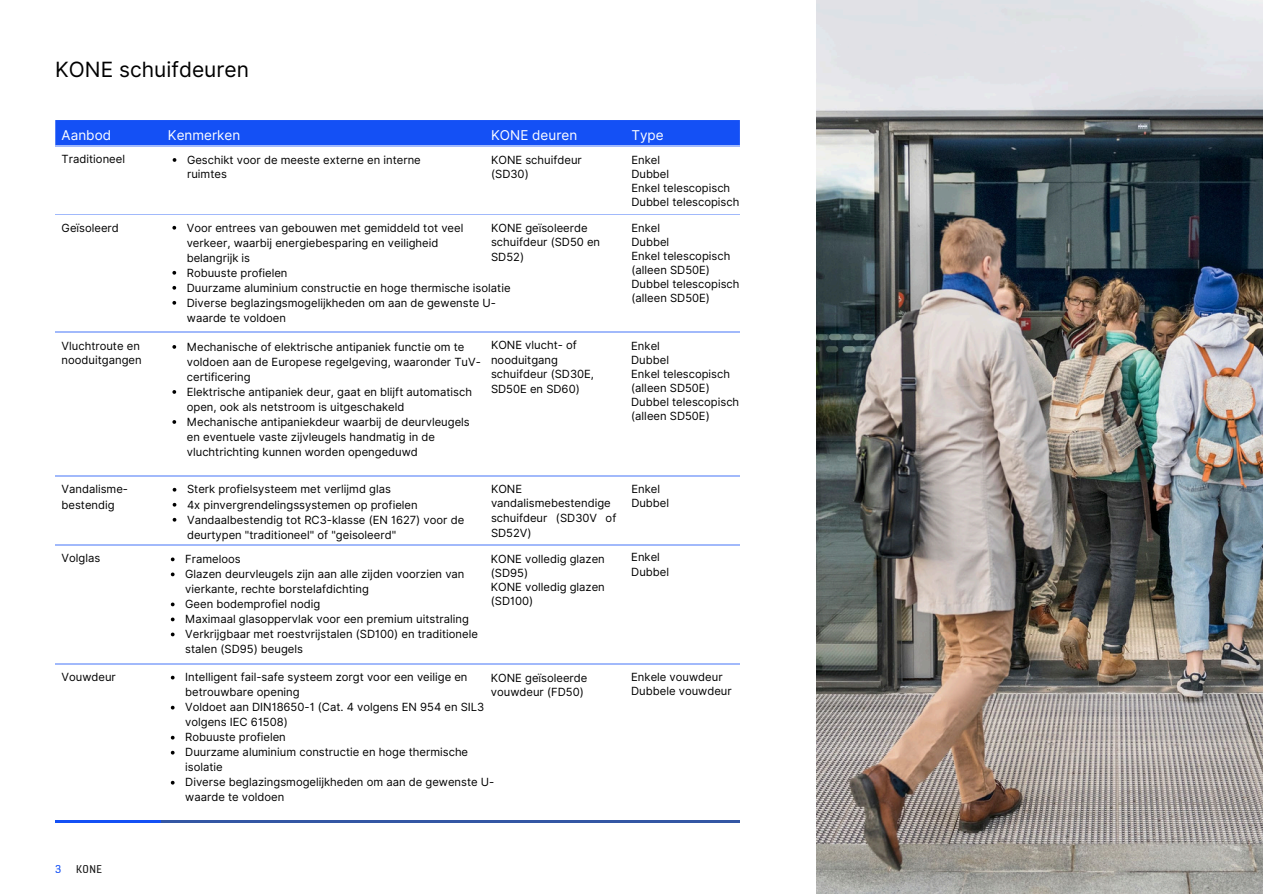
<style>
.page{position:relative;width:1263px;height:894px;background:#fff}
.page>*{position:absolute;margin:0;border:0;box-sizing:border-box;transform-origin:0 0}
.t1{font:21px "Inter";color:#000}
.t2{font:13.5px "Inter";color:#fff}
.t3{font:12px "KONE Information";color:#141414}
.t4{font:12px "KONE Information";color:#1450f5}
.t5{font:11.25px/15px "Inter";color:#000}
</style>
<div class="page">
<div style="left:55px;top:120px;width:685px;height:25px;background:#1450f5"></div>
<hr style="left:55px;top:145px;width:107px;height:1px;background:#a1b9fb">
<hr style="left:162px;top:145px;width:323px;height:1px;background:#a1b9fb">
<hr style="left:485px;top:145px;width:140px;height:1px;background:#a1b9fb">
<hr style="left:625px;top:145px;width:115px;height:1px;background:#a1b9fb">
<hr style="left:55px;top:214px;width:107px;height:1px;background:#a1b9fb">
<hr style="left:162px;top:214px;width:323px;height:1px;background:#a1b9fb">
<hr style="left:485px;top:214px;width:140px;height:1px;background:#a1b9fb">
<hr style="left:625px;top:214px;width:115px;height:1px;background:#a1b9fb">
<hr style="left:55px;top:332px;width:107px;height:1px;background:#a1b9fb">
<hr style="left:162px;top:332px;width:323px;height:1px;background:#a1b9fb">
<hr style="left:485px;top:332px;width:140px;height:1px;background:#a1b9fb">
<hr style="left:625px;top:332px;width:115px;height:1px;background:#a1b9fb">
<hr style="left:55px;top:475px;width:107px;height:1px;background:#a1b9fb">
<hr style="left:162px;top:475px;width:323px;height:1px;background:#a1b9fb">
<hr style="left:485px;top:475px;width:140px;height:1px;background:#a1b9fb">
<hr style="left:625px;top:475px;width:115px;height:1px;background:#a1b9fb">
<hr style="left:55px;top:544px;width:107px;height:1px;background:#a1b9fb">
<hr style="left:162px;top:544px;width:323px;height:1px;background:#a1b9fb">
<hr style="left:485px;top:544px;width:140px;height:1px;background:#a1b9fb">
<hr style="left:625px;top:544px;width:115px;height:1px;background:#a1b9fb">
<hr style="left:55px;top:663px;width:107px;height:1px;background:#a1b9fb">
<hr style="left:162px;top:663px;width:323px;height:1px;background:#a1b9fb">
<hr style="left:485px;top:663px;width:140px;height:1px;background:#a1b9fb">
<hr style="left:625px;top:663px;width:115px;height:1px;background:#a1b9fb">
<img style="left:816px;top:0;width:447px;height:893px">
<svg style="left:173px;top:158px;width:3px;height:4px"></svg>
<svg style="left:172px;top:226px;width:4px;height:3px"></svg>
<svg style="left:172px;top:271px;width:4px;height:3px"></svg>
<svg style="left:172px;top:286px;width:4px;height:3px"></svg>
<svg style="left:172px;top:301px;width:4px;height:3px"></svg>
<svg style="left:172px;top:345px;width:4px;height:3px"></svg>
<svg style="left:172px;top:390px;width:4px;height:3px"></svg>
<svg style="left:172px;top:420px;width:4px;height:3px"></svg>
<svg style="left:171px;top:557px;width:4px;height:4px"></svg>
<svg style="left:171px;top:572px;width:4px;height:4px"></svg>
<svg style="left:171px;top:602px;width:4px;height:4px"></svg>
<svg style="left:171px;top:617px;width:4px;height:4px"></svg>
<svg style="left:171px;top:632px;width:4px;height:4px"></svg>
<svg style="left:171px;top:675px;width:4px;height:4px"></svg>
<svg style="left:171px;top:705px;width:4px;height:4px"></svg>
<svg style="left:171px;top:735px;width:4px;height:4px"></svg>
<svg style="left:171px;top:750px;width:4px;height:4px"></svg>
<svg style="left:171px;top:780px;width:4px;height:4px"></svg>
<hr style="left:55px;top:820px;width:107px;height:2px;background:#1450f5">
<hr style="left:162px;top:820px;width:323px;height:2px;background:#3457a4">
<hr style="left:485px;top:820px;width:140px;height:2px;background:#3457a4">
<hr style="left:625px;top:820px;width:115px;height:2px;background:#3457a4">
<p class="t1" style="left:55px;top:57px;width:195px">KONE schuifdeuren</p>
<h2 class="t2" style="left:62px;top:127px;width:51px">Aanbod</h2>
<h2 class="t2" style="left:168px;top:127px;width:74px">Kenmerken</h2>
<h2 class="t2" style="left:491px;top:127px;width:88px">KONE deuren</h2>
<h2 class="t2" style="left:631px;top:127px;width:34px">Type</h2>
<p class="t5" style="left:62px;top:152px;width:65px">Traditioneel</p>
<p class="t5" style="left:187px;top:152px;width:235px;line-height:14.1px">Geschikt voor de meeste externe en interne ruimtes</p>
<p class="t5" style="left:491px;top:152px;width:92px;line-height:14.1px">KONE schuifdeur (SD30)</p>
<p class="t5" style="left:631px;top:152px;width:30px">Enkel</p>
<p class="t5" style="left:631px;top:166px;width:39px">Dubbel</p>
<p class="t5" style="left:631px;top:180px;width:100px">Enkel telescopisch</p>
<p class="t5" style="left:631px;top:194px;width:110px">Dubbel telescopisch</p>
<p class="t5" style="left:62px;top:220px;width:59px">Geïsoleerd</p>
<p class="t5" style="left:187px;top:220px;width:278px">Voor entrees van gebouwen met gemiddeld tot veel</p>
<p class="t5" style="left:187px;top:235px;width:253px">verkeer, waarbij energiebesparing en veiligheid</p>
<p class="t5" style="left:187px;top:250px;width:65px">belangrijk is</p>
<p class="t5" style="left:187px;top:265px;width:102px">Robuuste profielen</p>
<p class="t5" style="left:187px;top:280px;width:325px">Duurzame aluminium constructie en hoge thermische isolatie</p>
<p class="t5" style="left:187px;top:295px;width:311px">Diverse beglazingsmogelijkheden om aan de gewenste U&shy;waarde te voldoen</p>
<p class="t5" style="left:491px;top:221px;width:111px;line-height:14.1px">KONE geïsoleerde schuifdeur (SD50 en<br>SD52)</p>
<p class="t5" style="left:631px;top:220px;width:30px">Enkel</p>
<p class="t5" style="left:631px;top:234px;width:39px">Dubbel</p>
<p class="t5" style="left:631px;top:248px;width:100px">Enkel telescopisch</p>
<p class="t5" style="left:631px;top:262px;width:80px">(alleen SD50E)</p>
<p class="t5" style="left:631px;top:277px;width:110px;line-height:14.1px">Dubbel telescopisch (alleen SD50E)</p>
<p class="t5" style="left:62px;top:339px;width:82px;line-height:14.1px">Vluchtroute en nooduitgangen</p>
<p class="t5" style="left:62px;top:481px;width:68px;line-height:15.8px">Vandalisme&shy;bestendig</p>
<p class="t5" style="left:62px;top:550px;width:40px">Volglas</p>
<p class="t5" style="left:61px;top:669px;width:56px">Vouwdeur</p>
<p class="t5" style="left:491px;top:337px;width:105px">KONE vlucht- of nooduitgang schuifdeur (SD30E,<br>SD50E en SD60)</p>
<p class="t5" style="left:187px;top:339px;width:296px">Mechanische of elektrische antipaniek functie om te voldoen aan de Europese regelgeving, waaronder TuV&shy;certificering</p>
<p class="t5" style="left:187px;top:384px;width:287px">Elektrische antipaniek deur, gaat en blijft automatisch open, ook als netstroom is uitgeschakeld</p>
<p class="t5" style="left:187px;top:414px;width:284px">Mechanische antipaniekdeur waarbij de deurvleugels en eventuele vaste zijvleugels handmatig in de vluchtrichting kunnen worden opengeduwd</p>
<p class="t5" style="left:187px;top:481px;width:205px">Sterk profielsysteem met verlijmd glas</p>
<p class="t5" style="left:187px;top:496px;width:232px">4x pinvergrendelingssystemen op profielen</p>
<p class="t5" style="left:187px;top:511px;width:279px">Vandaalbestendig tot RC3-klasse (EN 1627) voor de deurtypen "traditioneel" of "geisoleerd"</p>
<p class="t5" style="left:185px;top:551px;width:57px">Frameloos</p>
<p class="t5" style="left:185px;top:566px;width:281px">Glazen deurvleugels zijn aan alle zijden voorzien van vierkante, rechte borstelafdichting</p>
<p class="t5" style="left:185px;top:596px;width:137px">Geen bodemprofiel nodig</p>
<p class="t5" style="left:185px;top:611px;width:285px">Maximaal glasoppervlak voor een premium uitstraling</p>
<p class="t5" style="left:185px;top:626px;width:294px">Verkrijgbaar met roestvrijstalen (SD100) en traditionele stalen (SD95) beugels</p>
<p class="t5" style="left:185px;top:669px;width:284px">Intelligent fail-safe systeem zorgt voor een veilige en betrouwbare opening</p>
<p class="t5" style="left:185px;top:699px;width:301px">Voldoet aan DIN18650-1 (Cat. 4 volgens EN 954 en SIL3 volgens IEC 61508)</p>
<p class="t5" style="left:185px;top:729px;width:102px">Robuuste profielen</p>
<h3 class="t5" style="left:185px;top:744px;width:284px">Duurzame aluminium constructie en hoge thermische isolatie</h3>
<p class="t5" style="left:185px;top:774px;width:311px">Diverse beglazingsmogelijkheden om aan de gewenste U&shy;waarde te voldoen</p>
<p class="t5" style="left:491px;top:481px;width:127px">KONE vandalismebestendige schuifdeur (SD30V of<br>SD52V)</p>
<p class="t5" style="left:491px;top:551px;width:115px;line-height:14.1px">KONE volledig glazen (SD95)</p>
<p class="t5" style="left:491px;top:579px;width:115px;line-height:14.1px">KONE volledig glazen (SD100)</p>
<p class="t5" style="left:491px;top:670px;width:98px;line-height:14.1px">KONE geïsoleerde vouwdeur (FD50)</p>
<p class="t5" style="left:631px;top:338px;width:30px">Enkel</p>
<p class="t5" style="left:631px;top:352px;width:39px">Dubbel</p>
<p class="t5" style="left:631px;top:366px;width:100px">Enkel telescopisch</p>
<p class="t5" style="left:631px;top:380px;width:80px">(alleen SD50E)</p>
<p class="t5" style="left:631px;top:395px;width:110px;line-height:14.1px">Dubbel telescopisch (alleen SD50E)</p>
<p class="t5" style="left:631px;top:481px;width:30px">Enkel</p>
<p class="t5" style="left:631px;top:495px;width:39px">Dubbel</p>
<p class="t5" style="left:631px;top:549px;width:30px">Enkel</p>
<p class="t5" style="left:631px;top:564px;width:39px">Dubbel</p>
<p class="t5" style="left:631px;top:668px;width:93px">Enkele vouwdeur</p>
<p class="t5" style="left:631px;top:683px;width:102px">Dubbele vouwdeur</p>
<p class="t4" style="left:55px;top:861px;width:8px">3</p>
<p class="t3" style="left:76px;top:861px;width:27px">KONE</p>
</div>
